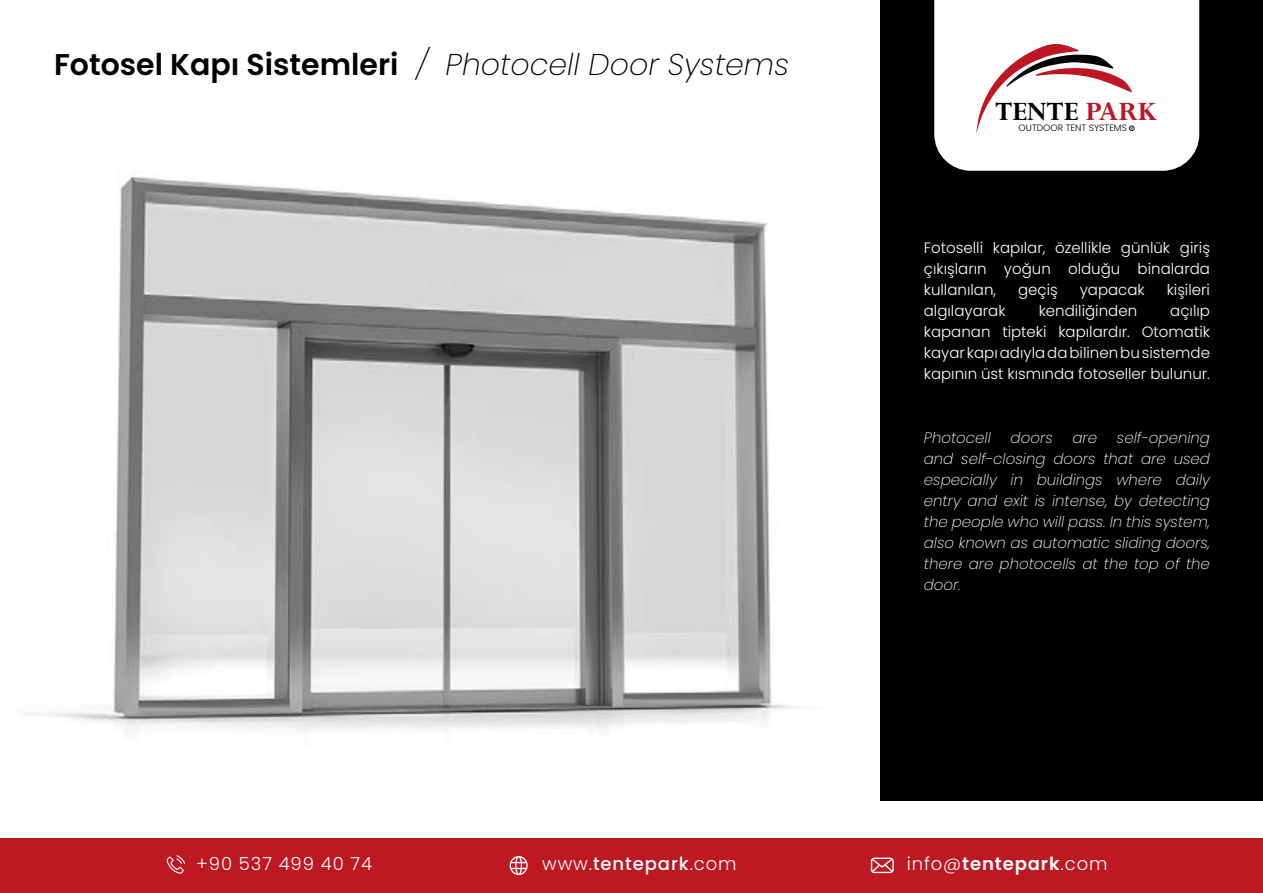
<style>
.page{position:relative;width:1263px;height:893px;background:#fff}
.page>*{position:absolute;margin:0;border:0;box-sizing:border-box;transform-origin:0 0}
.t1{font:600 30px "Poppins";color:#000}
.t2{font:700 29.55px "Perpetua";color:#000}
.t3{font:300 18px "Poppins";letter-spacing:.05em;color:#fff}
.t4{font:500 18px "Poppins";letter-spacing:.05em;color:#fff}
.t5{font:300 15px/21px "Poppins";color:#fff;text-align:justify}
.t6{font:italic 200 15px/21px "Poppins";color:#fff;text-align:justify}
.t7{font:300 9.15px "Poppins";color:#000}
.s1{font-weight:200;font-style:italic}
.s2{color:#be1622}
.s3{font-weight:300}
.s4{font-weight:600}
</style>
<div class="page">
<img style="left:32px;top:172px;width:769px;height:560px">
<div style="left:880px;top:0;width:383px;height:800px;background:#000"></div>
<div style="left:934px;top:0;width:265px;height:171px;background:#fff"></div>
<svg style="left:976px;top:43px;width:158px;height:89px;background:#ebd7d9"></svg>
<div style="left:0;top:839px;width:1263px;height:54px;background:#be1823"></div>
<svg style="left:871px;top:858px;width:23px;height:15px"></svg>
<svg style="left:510px;top:856px;width:18px;height:19px"></svg>
<svg style="left:167px;top:855px;width:18px;height:19px"></svg>
<hr style="left:1262px;top:0;width:1px;height:800px;background:#be1823">
<h1 class="t1" style="left:54px;top:47px;width:737px">Fotosel Kapı Sistemleri <span class="s1">/ Photocell Door Systems</span></h1>
<h2 class="t2" style="left:995px;top:93px;width:163px">TENTE <span class="s2">PARK</span></h2>
<p class="t7" style="left:1019px;top:123px;width:110px">OUTDOOR TENT SYSTEMS</p>
<p class="t5" style="left:924px;top:237px;width:288px">Fotoselli kapılar, özellikle günlük giriş çıkışların yoğun olduğu binalarda kullanılan,</p>
<p class="t5" style="left:1018px;top:279px;width:41px">geçiş</p>
<p class="t5" style="left:1080px;top:279px;width:67px">yapacak</p>
<p class="t5" style="left:1167px;top:279px;width:45px">kişileri</p>
<p class="t5" style="left:924px;top:300px;width:83px">algılayarak</p>
<p class="t5" style="left:1039px;top:300px;width:100px">kendiliğinden</p>
<p class="t5" style="left:924px;top:300px;width:288px;text-indent:246px">açılıp kapanan tipteki kapılardır. Otomatik kayar kapı adıyla da bilinen bu sistemde kapının üst kısmında fotoseller bulunur.</p>
<p class="t6" style="left:924px;top:427px;width:288px;text-indent:193px">self-opening and self-closing doors that are used especially in buildings where daily entry and exit is intense, by detecting the people who will pass. In this system, also known as automatic sliding doors, there are photocells at the top of the door.</p>
<p class="t6" style="left:924px;top:427px;width:69px">Photocell</p>
<p class="t6" style="left:1011px;top:427px;width:44px">doors</p>
<p class="t6" style="left:1072px;top:427px;width:26px">are</p>
<p class="t3" style="left:196px;top:854px;width:177px">+90 537 499 40 74</p>
<p class="t4" style="left:542px;top:854px;width:196px"><span class="s3">www.</span>tentepark<span class="s3">.com</span></p>
<p class="t3" style="left:907px;top:854px;width:202px">info@<span class="s4">tentepark</span>.com</p>
</div>
